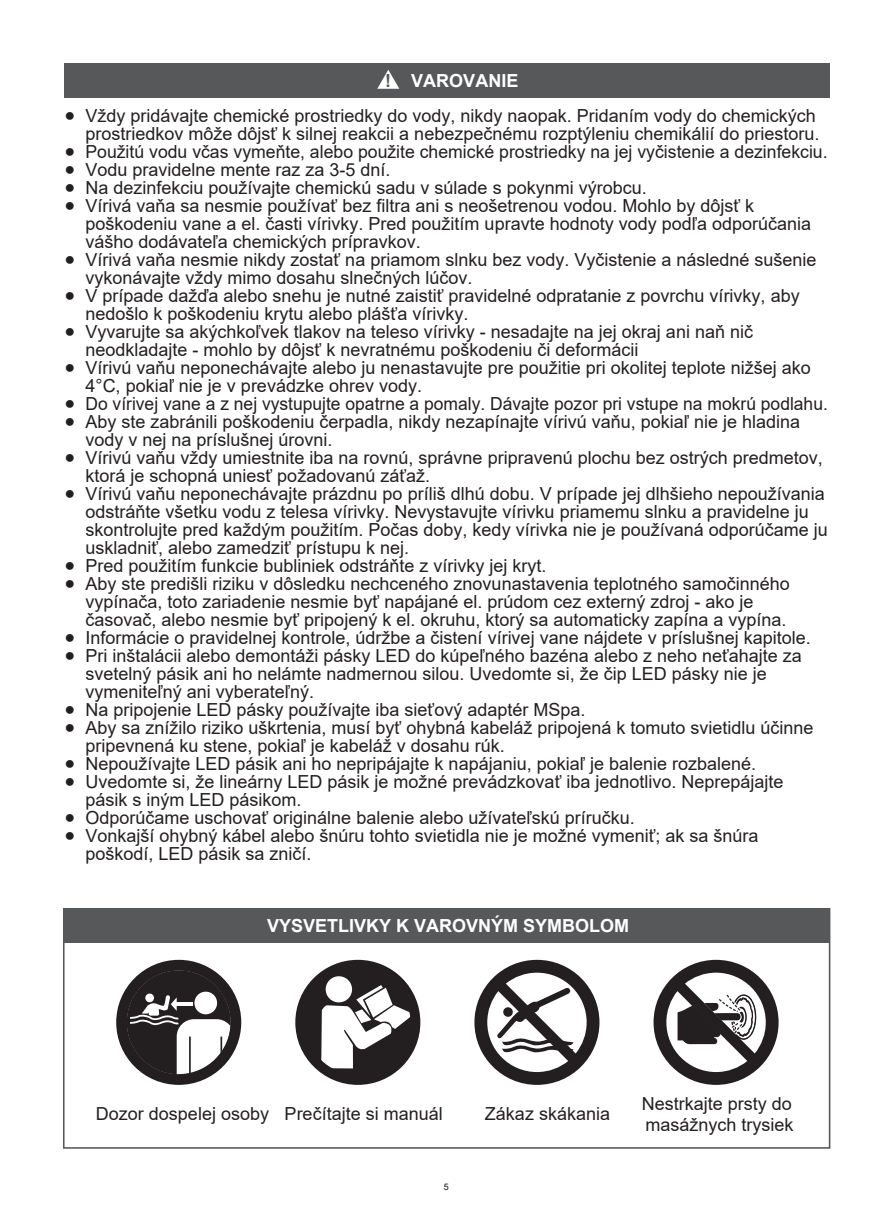
<style>
.page{position:relative;width:893px;height:1212px;background:#fff}
.page>*{position:absolute;margin:0;border:0;box-sizing:border-box;transform-origin:0 0}
.t1{font:18px/18px "Arial";color:#231f20}
.t2{font:700 18px "Arial";color:#fff}
.t3{font:9px "Arial";color:#100e0d}
.s1{color:#57585a}
</style>
<div class="page">
<div style="left:64px;top:64px;width:765px;height:34px;background:#57585a"></div>
<svg style="left:377px;top:70px;width:22px;height:19px"></svg>
<div style="left:64px;top:909px;width:766px;height:34px;background:#57585a"></div>
<div style="left:63px;top:908px;width:767px;height:241px;border:2px solid #57585a"></div>
<svg style="left:116px;top:960px;width:125px;height:125px"></svg>
<svg style="left:474px;top:960px;width:125px;height:125px"></svg>
<div style="left:295px;top:960px;width:125px;height:125px;background:#231f20;border-radius:50%"></div>
<div style="left:326px;top:976px;width:26px;height:26px;background:#fff;border-radius:50%"></div>
<svg style="left:321px;top:985px;width:89px;height:83px"></svg>
<svg style="left:653px;top:960px;width:126px;height:125px"></svg>
<p class="t1" style="left:65px;top:97px;width:12px;line-height:36px">● ●</p>
<p class="t1" style="left:65px;top:160px;width:12px;text-align:justify">● ● ●</p>
<p class="t1" style="left:65px;top:241px;width:12px;line-height:36px;text-align:justify">● ● ● ● ●</p>
<p class="t1" style="left:65px;top:403px;width:12px;line-height:36px;text-align:justify">● ● ●</p>
<p class="t1" style="left:65px;top:556px;width:12px">● ●</p>
<p class="t1" style="left:65px;top:628px;width:12px">● ●</p>
<p class="t1" style="left:65px;top:700px;width:12px">● ●</p>
<p class="t1" style="left:65px;top:754px;width:12px">● ●</p>
<p class="t1" style="left:65px;top:808px;width:12px">● ●</p>
<p class="t2" style="left:385px;top:68px;width:135px"><span class="s1">!</span> VAROVANIE</p>
<p class="t1" style="left:85px;top:107px;width:744px">Vždy pridávajte chemické prostriedky do vody, nikdy naopak. Pridaním vody do chemických prostriedkov môže dôjsť k silnej reakcii a nebezpečnému rozptýleniu chemikálií do priestoru.<br>Použitú vodu včas vymeňte, alebo použite chemické prostriedky na jej vyčistenie a dezinfekciu.<br>Vodu pravidelne mente raz za 3-5 dní.<br>Na dezinfekciu používajte chemickú sadu v súlade s pokynmi výrobcu.<br>Vírivá vaňa sa nesmie používať bez filtra ani s neošetrenou vodou. Mohlo by dôjsť k poškodeniu vane a el. časti vírivky. Pred použitím upravte hodnoty vody podľa odporúčania vášho dodávateľa chemických prípravkov.<br>Vírivá vaňa nesmie nikdy zostať na priamom slnku bez vody. Vyčistenie a následné sušenie vykonávajte vždy mimo dosahu slnečných lúčov.<br>V prípade dažďa alebo snehu je nutné zaistiť pravidelné odpratanie z povrchu vírivky, aby nedošlo k poškodeniu krytu alebo plášťa vírivky.<br>Vyvarujte sa akýchkoľvek tlakov na teleso vírivky - nesadajte na jej okraj ani naň nič neodkladajte - mohlo by dôjsť k nevratnému poškodeniu či deformácii<br>Vírivú vaňu neponechávajte alebo ju nenastavujte pre použitie pri okolitej teplote nižšej ako 4°C, pokiaľ nie je v prevádzke ohrev vody.<br>Do vírivej vane a z nej vystupujte opatrne a pomaly. Dávajte pozor pri vstupe na mokrú podlahu.<br>Aby ste zabránili poškodeniu čerpadla, nikdy nezapínajte vírivú vaňu, pokiaľ nie je hladina vody v nej na príslušnej úrovni.<br>Vírivú vaňu vždy umiestnite iba na rovnú, správne pripravenú plochu bez ostrých predmetov, ktorá je schopná uniesť požadovanú záťaž.<br>Vírivú vaňu neponechávajte prázdnu po príliš dlhú dobu. V prípade jej dlhšieho nepoužívania odstráňte všetku vodu z telesa vírivky. Nevystavujte vírivku priamemu slnku a pravidelne ju skontrolujte pred každým použitím. Počas doby, kedy vírivka nie je používaná odporúčame ju uskladniť, alebo zamedziť prístupu k nej.<br>Pred použitím funkcie bubliniek odstráňte z vírivky jej kryt.<br>Aby ste predišli riziku v dôsledku nechceného znovunastavenia teplotného samočinného vypínača, toto zariadenie nesmie byť napájané el. prúdom cez externý zdroj - ako je časovač, alebo nesmie byť pripojený k el. okruhu, ktorý sa automaticky zapína a vypína.<br>Informácie o pravidelnej kontrole, údržbe a čistení vírivej vane nájdete v príslušnej kapitole.<br>Pri inštalácii alebo demontáži pásky LED do kúpeľného bazéna alebo z neho neťahajte za svetelný pásik ani ho nelámte nadmernou silou. Uvedomte si, že čip LED pásky nie je vymeniteľný ani vyberateľný.<br>Na pripojenie LED pásky používajte iba sieťový adaptér MSpa.<br>Aby sa znížilo riziko uškrtenia, musí byť ohybná kabeláž pripojená k tomuto svietidlu účinne pripevnená ku stene, pokiaľ je kabeláž v dosahu rúk.<br>Nepoužívajte LED pásik ani ho nepripájajte k napájaniu, pokiaľ je balenie rozbalené.<br>Uvedomte si, že lineárny LED pásik je možné prevádzkovať iba jednotlivo. Neprepájajte pásik s iným LED pásikom.<br>Odporúčame uschovať originálne balenie alebo užívateľskú príručku.<br>Vonkajší ohybný kábel alebo šnúru tohto svietidla nie je možné vymeniť; ak sa šnúra poškodí, LED pásik sa zničí.</p>
<p class="t2" style="left:267px;top:913px;width:364px">VYSVETLIVKY K VAROVNÝM SYMBOLOM</p>
<p class="t1" style="left:96px;top:1105px;width:348px">Dozor dospelej osoby Prečítajte si manuál</p>
<p class="t1" style="left:642px;top:1092px;width:153px;line-height:21.6px">Nestrkajte prsty do masážnych trysiek</p>
<p class="t1" style="left:485px;top:1105px;width:127px">Zákaz skákania</p>
<p class="t3" style="left:444px;top:1181px;width:7px">5</p>
</div>
